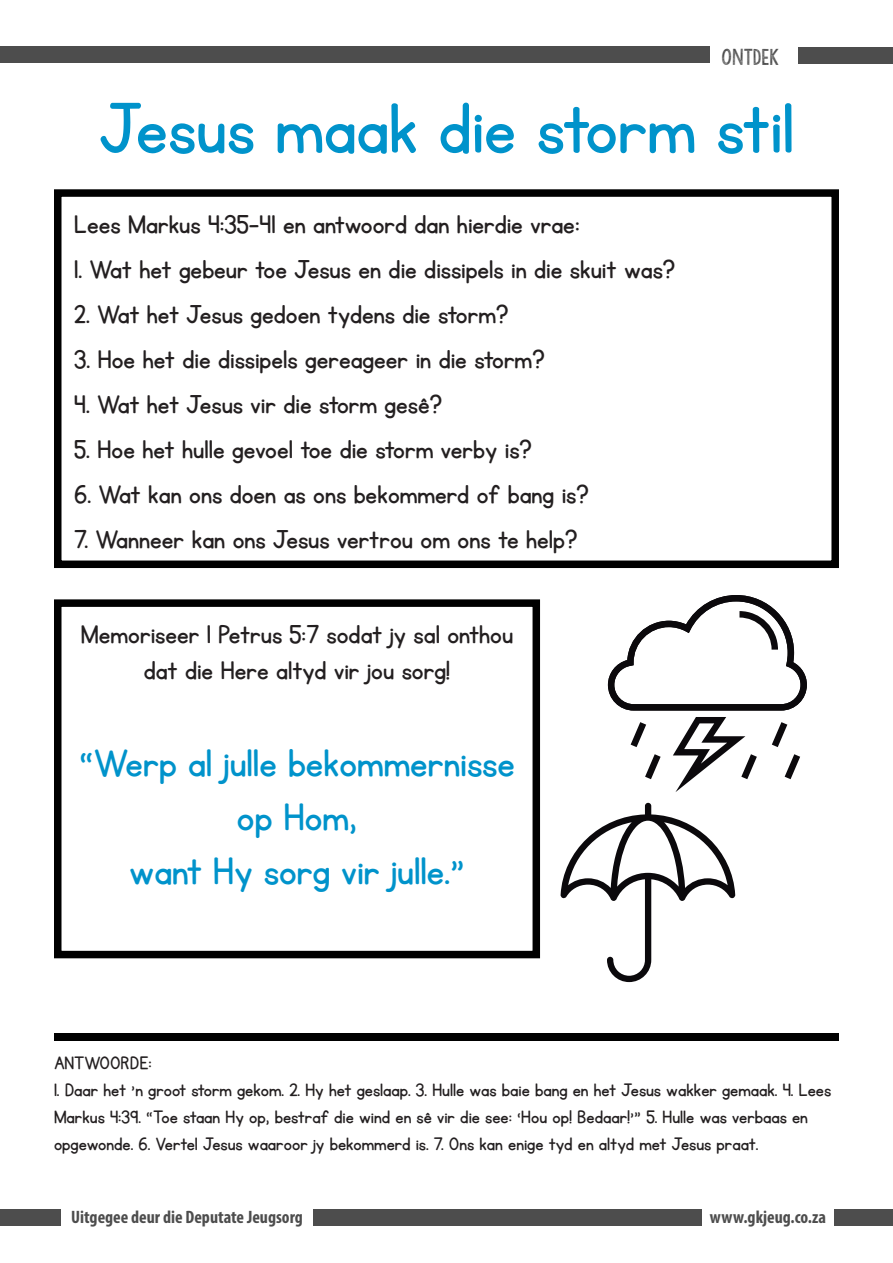
<style>
.page{position:relative;width:893px;height:1263px;background:#fff}
.page>*{position:absolute;margin:0;border:0;box-sizing:border-box;transform-origin:0 0}
.t1{font:82.5px "KG Primary Penmanship";color:#0093cb}
.t2{font:45px "KG Primary Penmanship";color:#0093cb}
.t3{font:30px/36px "KG Primary Penmanship";color:#231f20;text-align:center}
.t4{font:21px/27px "KG Primary Penmanship";color:#231f20}
.t5{font:700 condensed 18px "Myriad Pro";color:#4d4d4d}
.t6{font:18px "KG Allof Me";color:#4d4d4d}
</style>
<div class="page">
<div style="left:798px;top:48px;width:95px;height:16px;background:#4d4d4d"></div>
<div style="left:313px;top:1209px;width:389px;height:16px;background:#4d4d4d"></div>
<div style="left:0;top:1209px;width:61px;height:16px;background:#4d4d4d"></div>
<div style="left:0;top:47px;width:710px;height:16px;background:#4d4d4d"></div>
<div style="left:834px;top:1209px;width:59px;height:16px;background:#4d4d4d"></div>
<div style="left:54px;top:189px;width:785px;height:379px;border:8px solid #000"></div>
<div style="left:54px;top:599px;width:486px;height:359px;border:8px solid #000"></div>
<svg style="left:608px;top:595px;width:199px;height:115px"></svg>
<svg style="left:631px;top:722px;width:15px;height:25px"></svg>
<svg style="left:772px;top:722px;width:15px;height:25px"></svg>
<svg style="left:645px;top:754px;width:16px;height:25px"></svg>
<svg style="left:673px;top:717px;width:84px;height:75px"></svg>
<svg style="left:785px;top:754px;width:15px;height:25px"></svg>
<svg style="left:560px;top:803px;width:175px;height:179px"></svg>
<div style="left:54px;top:1033px;width:785px;height:7px;background:#000"></div>
<p class="t6" style="left:722px;top:45px;width:59px">ONTDEK</p>
<p class="t1" style="left:99px;top:88px;width:696px">Jesus maak die storm stil</p>
<p class="t3" style="left:74px;top:207px;width:507px">Lees Markus 4:35-41 en antwoord dan hierdie vrae:</p>
<p class="t3" style="left:74px;top:252px;width:602px">1. Wat het gebeur toe Jesus en die dissipels in die skuit was?</p>
<p class="t3" style="left:74px;top:297px;width:436px">2. Wat het Jesus gedoen tydens die storm?</p>
<p class="t3" style="left:74px;top:342px;width:472px">3. Hoe het die dissipels gereageer in die storm?</p>
<p class="t3" style="left:74px;top:387px;width:369px">4. Wat het Jesus vir die storm gesê?</p>
<p class="t3" style="left:74px;top:432px;width:459px">5. Hoe het hulle gevoel toe die storm verby is?</p>
<p class="t3" style="left:74px;top:477px;width:516px">6. Wat kan ons doen as ons bekommerd of bang is?</p>
<p class="t3" style="left:74px;top:522px;width:505px">7. Wanneer kan ons Jesus vertrou om ons te help?</p>
<p class="t3" style="left:81px;top:617px;width:434px">Memoriseer 1 Petrus 5:7 sodat jy sal onthou dat die Here altyd vir jou sorg!</p>
<p class="t2" style="left:79px;top:741px;width:438px">“Werp al julle bekommernisse</p>
<p class="t2" style="left:237px;top:795px;width:122px">op Hom,</p>
<p class="t2" style="left:129px;top:849px;width:337px">want Hy sorg vir julle.”</p>
<p class="t4" style="left:54px;top:1050px;width:99px">ANTWOORDE:</p>
<p class="t4" style="left:54px;top:1077px;width:779px">1. Daar het ’n groot storm gekom. 2. Hy het geslaap. 3. Hulle was baie bang en het Jesus wakker gemaak. 4. Lees<br>Markus 4:39. “Toe staan Hy op, bestraf die wind en sê vir die see: ‘Hou op! Bedaar!’” 5. Hulle was verbaas en opgewonde. 6. Vertel Jesus waaroor jy bekommerd is. 7. Ons kan enige tyd en altyd met Jesus praat.</p>
<p class="t5" style="left:71px;top:1205px;width:233px">Uitgegee deur die Deputate Jeugsorg</p>
<p class="t5" style="left:710px;top:1205px;width:118px">www.gkjeug.co.za</p>
</div>
